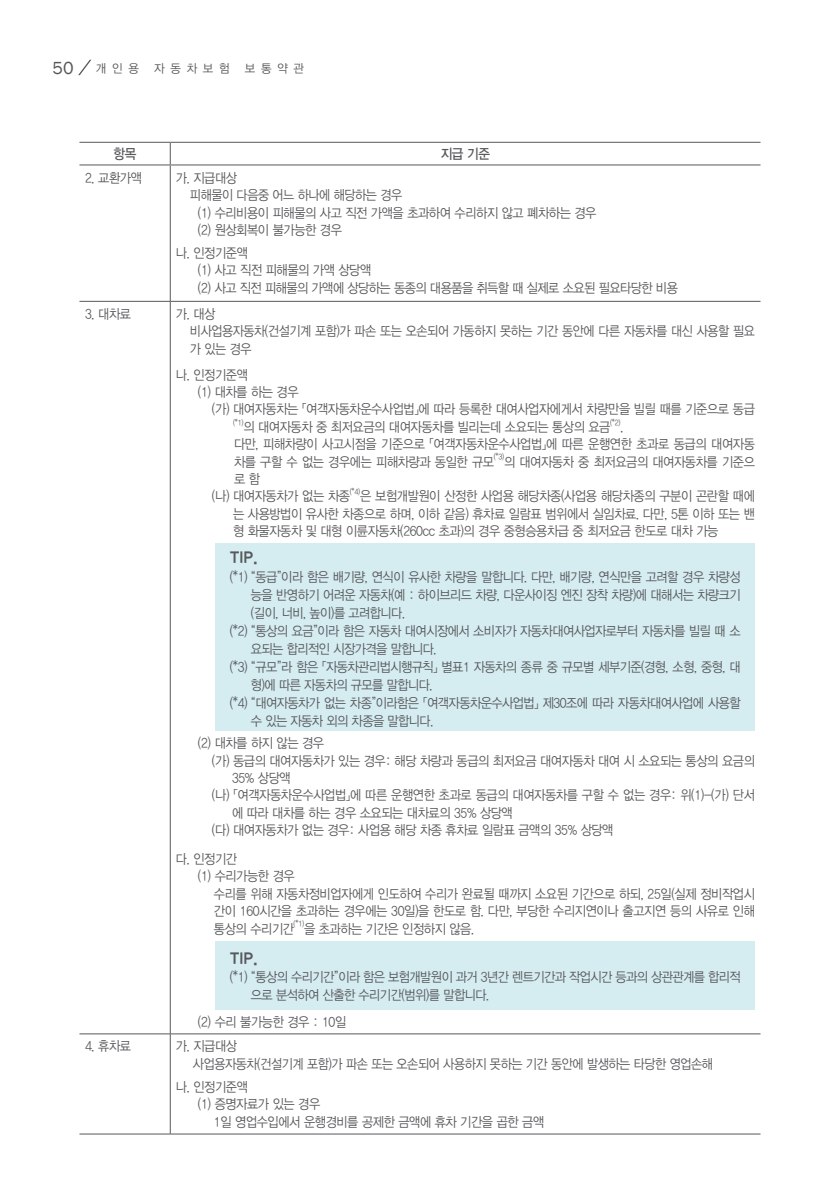
<style>
.page{position:relative;width:840px;height:1191px;background:#fff}
.page>*{position:absolute;margin:0;border:0;box-sizing:border-box;transform-origin:0 0}
.본문{font:16px "YDVYGO Std 25";letter-spacing:-.04em;color:#57585a;scale:.95 1}
.표하시라{font:14px "YDVYGO Std 33";color:#57585a;scale:.9 1}
.표내용2{font:13.6px/17.4px "YDVYGO Std 32";letter-spacing:-.03em;color:#57585a;scale:.9 1}
.팁{font:13.6px/18px "YDVYGO Std 32";letter-spacing:-.04em;color:#57585a;scale:.9 1}
.표내용1{font:13.6px "YDVYGO Std 32";letter-spacing:-.03em;color:#57585a;scale:.9 1}
.표내용1_본문{font:13.6px/17.4px "YDVYGO Std 32";letter-spacing:-.03em;color:#57585a;text-align:justify;scale:.9 1}
.표내용_본문{font:13.6px/17.4px "YDVYGO Std 32";letter-spacing:-.03em;color:#57585a;scale:.89 1}
.표내용2_본문{font:13.6px/17.4px "YDVYGO Std 32";letter-spacing:-.03em;color:#57585a;scale:.9 1}
.표내용{font:13.6px "YDVYGO Std 32";letter-spacing:-.03em;color:#57585a;scale:.9 1}
.t1{font:12px "YDVYGO Std 12";letter-spacing:.5em;color:#57585a;scale:.95 1}
.표내용2-2{font:7.8px "YDVYGO Std 32";color:#57585a;scale:.9 1}
.표내용2_본문-2{font:7.8px "YDVYGO Std 32";color:#57585a;scale:.9 1}
.표내용1_본문-2{font:7.8px "YDVYGO Std 32";color:#57585a;scale:.9 1}
.s1{font-family:"Franklin Gothic";font-size:18px}
</style>
<div class="page">
<svg style="left:78px;top:60px;width:13px;height:15px"></svg>
<hr style="left:170px;top:165px;width:1px;height:136px;background:#57585a">
<hr style="left:79px;top:301px;width:91px;height:1px;background:#57585a">
<hr style="left:170px;top:301px;width:590px;height:1px;background:#57585a">
<hr style="left:170px;top:301px;width:1px;height:732px;background:#57585a">
<hr style="left:79px;top:1033px;width:91px;height:1px;background:#57585a">
<hr style="left:170px;top:1033px;width:590px;height:1px;background:#57585a">
<hr style="left:170px;top:1034px;width:1px;height:99px;background:#57585a">
<svg style="left:170px;top:143px;width:1px;height:21px"></svg>
<hr style="left:79px;top:1133px;width:91px;height:1px;background:#57585a">
<hr style="left:170px;top:1133px;width:590px;height:1px;background:#57585a">
<hr style="left:79px;top:164px;width:91px;height:1px;background:#57585a">
<hr style="left:170px;top:164px;width:590px;height:1px;background:#57585a">
<hr style="left:79px;top:142px;width:91px;height:1px;background:#57585a">
<hr style="left:170px;top:142px;width:590px;height:1px;background:#57585a">
<div style="left:215px;top:543px;width:539px;height:187px;background:#d5ecf1"></div>
<div style="left:215px;top:941px;width:539px;height:68px;background:#d5ecf1"></div>
<p class="t1" style="left:52px;top:62px;width:92px"><span class="s1">50</span> 개인용</p>
<p class="t1" style="left:154px;top:62px;width:81px">자동차보험</p>
<p class="t1" style="left:245px;top:62px;width:64px">보통약관</p>
<p class="표하시라" style="left:113px;top:146px;width:27px">항목</p>
<p class="표하시라" style="left:440px;top:146px;width:56px">지급 기준</p>
<p class="표내용" style="left:85px;top:171px;width:65px">2. 교환가액</p>
<p class="표내용" style="left:176px;top:171px;width:69px">가. 지급대상</p>
<p class="표내용_본문" style="left:190px;top:186px;width:240px">피해물이 다음중 어느 하나에 해당하는 경우</p>
<p class="표내용1" style="left:198px;top:206px;width:444px">(1) 수리비용이 피해물의 사고 직전 가액을 초과하여 수리하지 않고 폐차하는 경우</p>
<p class="표내용1" style="left:198px;top:223px;width:161px">(2) 원상회복이 불가능한 경우</p>
<p class="표내용" style="left:176px;top:246px;width:81px">나. 인정기준액</p>
<p class="표내용1" style="left:198px;top:263px;width:194px">(1) 사고 직전 피해물의 가액 상당액</p>
<p class="표내용1" style="left:198px;top:281px;width:534px">(2) 사고 직전 피해물의 가액에 상당하는 동종의 대용품을 취득할 때 실제로 소요된 필요타당한 비용</p>
<p class="표내용" style="left:85px;top:307px;width:52px">3. 대차료</p>
<p class="표내용" style="left:176px;top:307px;width:45px">가. 대상</p>
<p class="표내용_본문" style="left:190px;top:323px;width:636px">비사업용자동차(건설기계 포함)가 파손 또는 오손되어 가동하지 못하는 기간 동안에 다른 자동차를 대신 사용할 필요 가 있는 경우</p>
<p class="표내용" style="left:176px;top:367px;width:81px">나. 인정기준액</p>
<p class="표내용1" style="left:198px;top:385px;width:113px">(1) 대차를 하는 경우</p>
<p class="표내용2" style="left:212px;top:401px;width:604px">(가) 대여자동차는 「여객자동차운수사업법」에 따라 등록한 대여사업자에게서 차량만을 빌릴 때를 기준으로 동급</p>
<p class="표내용2-2" style="left:233px;top:418px;width:13px">(*1)</p>
<p class="표내용2" style="left:243px;top:418px;width:409px">의 대여자동차 중 최저요금의 대여자동차를 빌리는데 소요되는 통상의 요금</p>
<p class="표내용2-2" style="left:609px;top:418px;width:13px">(*2)</p>
<p class="표내용2" style="left:620px;top:418px;width:5px">.</p>
<p class="표내용2_본문" style="left:234px;top:435px;width:580px">다만, 피해차량이 사고시점을 기준으로 「여객자동차운수사업법」에 따른 운행연한 초과로 동급의 대여자동 차를 구할 수 없는 경우에는 피해차량과 동일한 규모</p>
<p class="표내용2_본문-2" style="left:493px;top:453px;width:13px">(*3)</p>
<p class="표내용2_본문" style="left:503px;top:453px;width:280px">의 대여자동차 중 최저요금의 대여자동차를 기준으</p>
<p class="표내용2_본문" style="left:234px;top:470px;width:30px">로 함</p>
<p class="표내용2" style="left:212px;top:488px;width:155px">(나) 대여자동차가 없는 차종</p>
<p class="표내용2-2" style="left:349px;top:488px;width:13px">(*4)</p>
<p class="표내용2" style="left:233px;top:488px;width:581px;text-align:justify;text-indent:127px">은 보험개발원이 산정한 사업용 해당차종(사업용 해당차종의 구분이 곤란할 때에 는 사용방법이 유사한 차종으로 하며, 이하 같음) 휴차료 일람표 범위에서 실임차료. 다만, 5톤 이하 또는 밴 형 화물자동차 및 대형 이륜자동차(260cc 초과)의 경우 중형승용차급 중 최저요금 한도로 대차 가능</p>
<p class="본문" style="left:230px;top:549px;width:31px">TIP.</p>
<p class="팁" style="left:251px;top:567px;width:545px;text-align:justify;text-indent:-21px">(*1) “동급”이라 함은 배기량, 연식이 유사한 차량을 말합니다. 다만, 배기량, 연식만을 고려할 경우 차량성 능을 반영하기 어려운 자동차(예 : 하이브리드 차량, 다운사이징 엔진 장착 차량)에 대해서는 차량크기 (길이, 너비, 높이)를 고려합니다.</p>
<p class="팁" style="left:251px;top:621px;width:545px;text-indent:-21px">(*2) “통상의 요금”이라 함은 자동차 대여시장에서 소비자가 자동차대여사업자로부터 자동차를 빌릴 때 소 요되는 합리적인 시장가격을 말합니다.</p>
<p class="팁" style="left:251px;top:657px;width:545px;text-indent:-21px">(*3) “규모”라 함은 「자동차관리법시행규칙」 별표1 자동차의 종류 중 규모별 세부기준(경형, 소형, 중형, 대 형)에 따른 자동차의 규모를 말합니다.</p>
<p class="팁" style="left:251px;top:693px;width:545px;text-indent:-21px">(*4) “대여자동차가 없는 차종”이라함은 「여객자동차운수사업법」 제30조에 따라 자동차대여사업에 사용할 수 있는 자동차 외의 차종을 말합니다.</p>
<p class="표내용1" style="left:198px;top:736px;width:142px">(2) 대차를 하지 않는 경우</p>
<p class="표내용2" style="left:232px;top:752px;width:582px;text-indent:-20px">(가) 동급의 대여자동차가 있는 경우: 해당 차량과 동급의 최저요금 대여자동차 대여 시 소요되는 통상의 요금의<br>35% 상당액</p>
<p class="표내용2" style="left:232px;top:787px;width:582px;text-indent:-20px">(나) 「여객자동차운수사업법」에 따른 운행연한 초과로 동급의 대여자동차를 구할 수 없는 경우: 위(1)-(가) 단서 에 따라 대차를 하는 경우 소요되는 대차료의 35% 상당액</p>
<p class="표내용2" style="left:212px;top:821px;width:447px">(다) 대여자동차가 없는 경우: 사업용 해당 차종 휴차료 일람표 금액의 35% 상당액</p>
<p class="표내용" style="left:176px;top:852px;width:69px">다. 인정기간</p>
<p class="표내용1" style="left:198px;top:869px;width:109px">(1) 수리가능한 경우</p>
<p class="표내용1_본문" style="left:214px;top:885px;width:602px">수리를 위해 자동차정비업자에게 인도하여 수리가 완료될 때까지 소요된 기간으로 하되, 25일(실제 정비작업시 간이 160시간을 초과하는 경우에는 30일)을 한도로 함. 다만, 부당한 수리지연이나 출고지연 등의 사유로 인해 통상의 수리기간</p>
<p class="표내용1_본문-2" style="left:293px;top:920px;width:13px">(*1)</p>
<p class="표내용1_본문" style="left:304px;top:920px;width:190px">을 초과하는 기간은 인정하지 않음.</p>
<p class="본문" style="left:230px;top:951px;width:31px">TIP.</p>
<p class="팁" style="left:251px;top:968px;width:545px;line-height:17.4px;text-indent:-21px">(*1) “통상의 수리기간”이라 함은 보험개발원이 과거 3년간 렌트기간과 작업시간 등과의 상관관계를 합리적 으로 분석하여 산출한 수리기간(범위)를 말합니다.</p>
<p class="표내용1" style="left:198px;top:1014px;width:166px">(2) 수리 불가능한 경우 : 10일</p>
<p class="표내용" style="left:85px;top:1039px;width:52px">4. 휴차료</p>
<p class="표내용" style="left:176px;top:1039px;width:69px">가. 지급대상</p>
<p class="표내용_본문" style="left:193px;top:1055px;width:585px">사업용자동차(건설기계 포함)가 파손 또는 오손되어 사용하지 못하는 기간 동안에 발생하는 타당한 영업손해</p>
<p class="표내용" style="left:176px;top:1080px;width:81px">나. 인정기준액</p>
<p class="표내용1" style="left:198px;top:1097px;width:137px">(1) 증명자료가 있는 경우</p>
<p class="표내용1_본문" style="left:214px;top:1113px;width:368px">1일 영업수입에서 운행경비를 공제한 금액에 휴차 기간을 곱한 금액</p>
</div>
